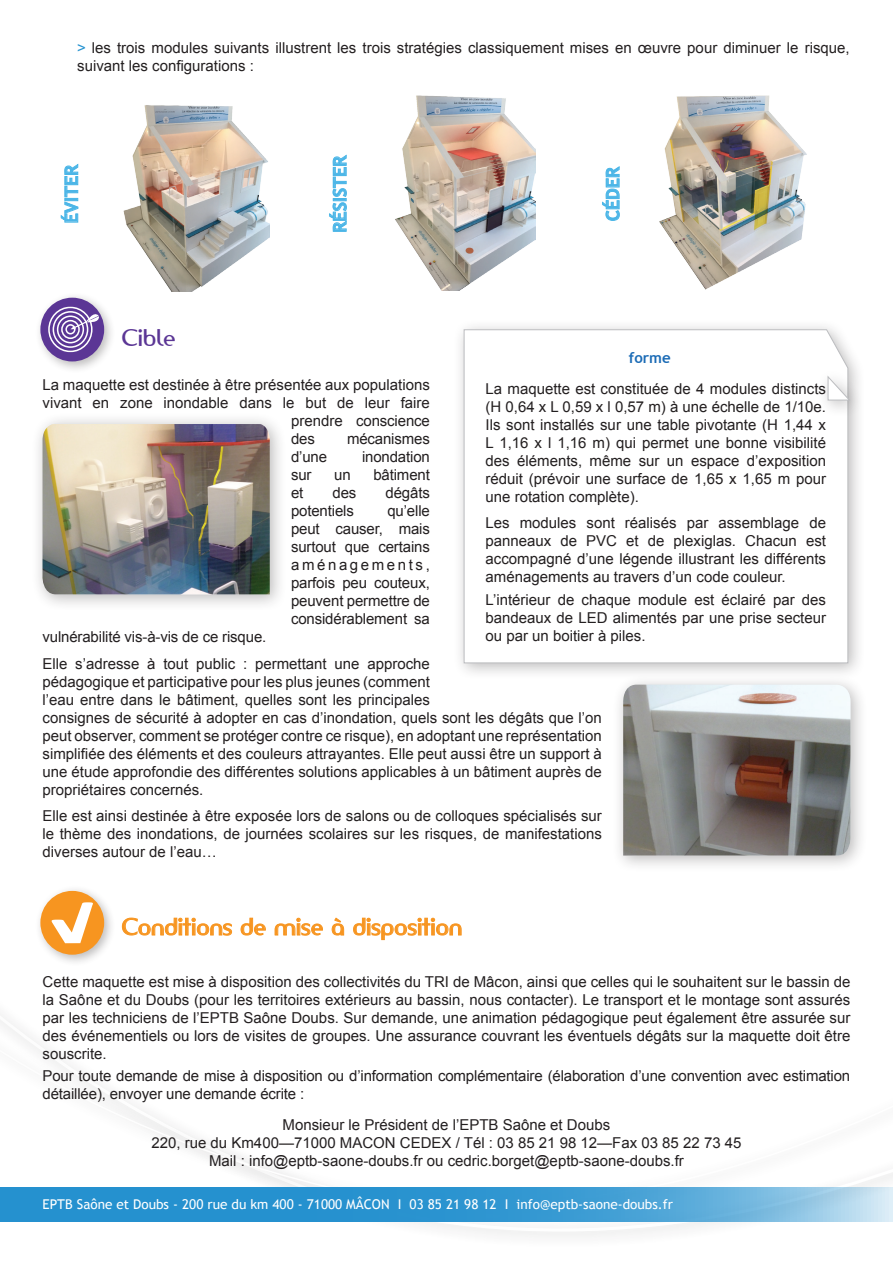
<style>
.page{position:relative;width:893px;height:1263px;background:#fff}
.page>*{position:absolute;margin:0;border:0;box-sizing:border-box;transform-origin:0 0}
.t1{font:22.5px "Amerika Sans";color:#f79520}
.t2{font:22.5px "Amerika Sans";color:#5b3695}
.t3{font:700 18px "Trebuchet MS";color:#4db5e7}
.t4{font:15px/18px "Arial";color:#231f20;text-align:justify}
.t5{font:700 15px "Trebuchet MS";color:#1c6cb6}
.t6{font:13.5px "Trebuchet MS";color:#fff}
.s1{color:#2492d0}
</style>
<div class="page">
<svg style="left:122px;top:917px;width:110px;height:19px"></svg>
<svg style="left:240px;top:917px;width:26px;height:19px"></svg>
<svg style="left:274px;top:917px;width:49px;height:19px"></svg>
<svg style="left:331px;top:917px;width:13px;height:19px"></svg>
<svg style="left:353px;top:917px;width:109px;height:23px"></svg>
<div style="left:612px;top:673px;width:256px;height:200px;background:#231f20;opacity:.3"></div>
<img style="left:623px;top:685px;width:227px;height:170px">
<div style="left:31px;top:412px;width:256px;height:199px;background:#231f20;opacity:.3"></div>
<img style="left:43px;top:424px;width:227px;height:170px">
<svg style="left:0;top:1187px;width:893px;height:34px;background:#44a0d5"></svg>
<div style="left:453px;top:318px;width:412px;height:362px;background:#231f20;opacity:.3"></div>
<svg style="left:464px;top:329px;width:384px;height:334px"></svg>
<div style="left:816px;top:368px;width:49px;height:49px;background:#231f20;opacity:.3"></div>
<svg style="left:827px;top:376px;width:23px;height:24px"></svg>
<img style="left:395px;top:95px;width:140px;height:195px">
<img style="left:659px;top:95px;width:148px;height:195px">
<svg style="left:61px;top:164px;width:18px;height:59px"></svg>
<svg style="left:329px;top:155px;width:18px;height:77px"></svg>
<svg style="left:602px;top:166px;width:18px;height:55px"></svg>
<img style="left:123px;top:105px;width:146px;height:186px">
<div style="left:34px;top:292px;width:82px;height:81px;background:#231f20;opacity:.3"></div>
<div style="left:40px;top:298px;width:64px;height:63px;background:#5b3695;border-radius:50%"></div>
<svg style="left:48px;top:306px;width:52px;height:46px"></svg>
<div style="left:34px;top:885px;width:82px;height:81px;background:#231f20;opacity:.3"></div>
<div style="left:40px;top:891px;width:64px;height:64px;background:#f79520;border-radius:50%"></div>
<svg style="left:52px;top:902px;width:41px;height:41px"></svg>
<p class="t4" style="left:77px;top:39px;width:774px"><span class="s1">&gt;</span> les trois modules suivants illustrent les trois stratégies classiquement mises en œuvre pour diminuer le risque, suivant les configurations :</p>
<p class="t3" style="left:60px;top:223px;width:60px;rotate:-90deg">éviter</p>
<p class="t3" style="left:329px;top:233px;width:78px;rotate:-90deg">résister</p>
<p class="t3" style="left:601px;top:221px;width:54px;rotate:-90deg">céder</p>
<h1 class="t2" style="left:121px;top:324px;width:56px">Cible</h1>
<p class="t4" style="left:43px;top:376px;width:389px">La maquette est destinée à être présentée aux populations</p>
<p class="t4" style="left:43px;top:394px;width:389px">vivant en zone inondable dans le but de leur faire</p>
<p class="t4" style="left:291px;top:412px;width:140px">prendre conscience</p>
<p class="t4" style="left:291px;top:430px;width:25px">des</p>
<p class="t4" style="left:347px;top:430px;width:84px">mécanismes</p>
<p class="t4" style="left:291px;top:448px;width:38px">d’une</p>
<p class="t4" style="left:362px;top:448px;width:69px">inondation</p>
<p class="t4" style="left:291px;top:466px;width:22px">sur</p>
<p class="t4" style="left:334px;top:466px;width:18px">un</p>
<p class="t4" style="left:373px;top:466px;width:58px">bâtiment</p>
<p class="t4" style="left:291px;top:484px;width:14px">et</p>
<p class="t4" style="left:333px;top:484px;width:25px">des</p>
<p class="t4" style="left:386px;top:484px;width:46px">dégâts</p>
<p class="t4" style="left:291px;top:502px;width:64px">potentiels</p>
<p class="t5" style="left:629px;top:348px;width:43px">forme</p>
<p class="t4" style="left:486px;top:380px;width:342px">La maquette est constituée de 4 modules distincts (H 0,64 x L 0,59 x l 0,57 m) à une échelle de 1/10e.<br>Ils sont installés sur une table pivotante (H 1,44 x L 1,16 x l 1,16 m) qui permet une bonne visibilité des éléments, même sur un espace d’exposition réduit (prévoir une surface de 1,65 x 1,65 m pour une rotation complète).</p>
<p class="t4" style="left:486px;top:514px;width:342px">Les modules sont réalisés par assemblage de panneaux de PVC et de plexiglas. Chacun est accompagné d’une légende illustrant les différents aménagements au travers d’un code couleur.</p>
<p class="t4" style="left:486px;top:590px;width:342px">L’intérieur de chaque module est éclairé par des bandeaux de LED alimentés par une prise secteur ou par un boitier à piles.</p>
<p class="t4" style="left:291px;top:502px;width:140px;text-indent:96px">qu’elle peut causer, mais surtout que certains aménagements, parfois peu couteux, peuvent permettre de considérablement sa</p>
<p class="t4" style="left:43px;top:624px;width:389px;line-height:26.5px">vulnérabilité vis-à-vis de ce risque.<br>Elle s’adresse à tout public : permettant une approche</p>
<p class="t4" style="left:43px;top:672px;width:561px;text-align:left">pédagogique et participative pour les plus jeunes (comment<br>l’eau entre dans le bâtiment, quelles sont les principales<br>consignes de sécurité à adopter en cas d’inondation, quels sont les dégâts que l’on peut observer, comment se protéger contre ce risque), en adoptant une représentation simplifiée des éléments et des couleurs attrayantes. Elle peut aussi être un support à une étude approfondie des différentes solutions applicables à un bâtiment auprès de propriétaires concernés.</p>
<p class="t4" style="left:43px;top:807px;width:561px">Elle est ainsi destinée à être exposée lors de salons ou de colloques spécialisés sur le thème des inondations, de journées scolaires sur les risques, de manifestations diverses autour de l’eau…</p>
<h1 class="t1" style="left:121px;top:912px;width:342px">Conditions de mise à disposition</h1>
<p class="t4" style="left:43px;top:973px;width:809px">Cette maquette est mise à disposition des collectivités du TRI de Mâcon, ainsi que celles qui le souhaitent sur le bassin de la Saône et du Doubs (pour les territoires extérieurs au bassin, nous contacter). Le transport et le montage sont assurés par les techniciens de l’EPTB Saône Doubs. Sur demande, une animation pédagogique peut également être assurée sur des événementiels ou lors de visites de groupes. Une assurance couvrant les éventuels dégâts sur la maquette doit être souscrite.</p>
<p class="t4" style="left:43px;top:1067px;width:809px">Pour toute demande de mise à disposition ou d’information complémentaire (élaboration d’une convention avec estimation détaillée), envoyer une demande écrite :</p>
<p class="t4" style="left:151px;top:1116px;width:592px;text-align:center">Monsieur le Président de l’EPTB Saône et Doubs<br>220, rue du Km400—71000 MACON CEDEX / Tél : 03 85 21 98 12—Fax 03 85 22 73 45<br>Mail : info@eptb-saone-doubs.fr ou cedric.borget@eptb-saone-doubs.fr</p>
<p class="t6" style="left:43px;top:1196px;width:632px">EPTB Saône et Doubs - 200 rue du km 400 - 71000 MÂCON I 03 85 21 98 12 I info@eptb-saone-doubs.fr</p>
</div>
